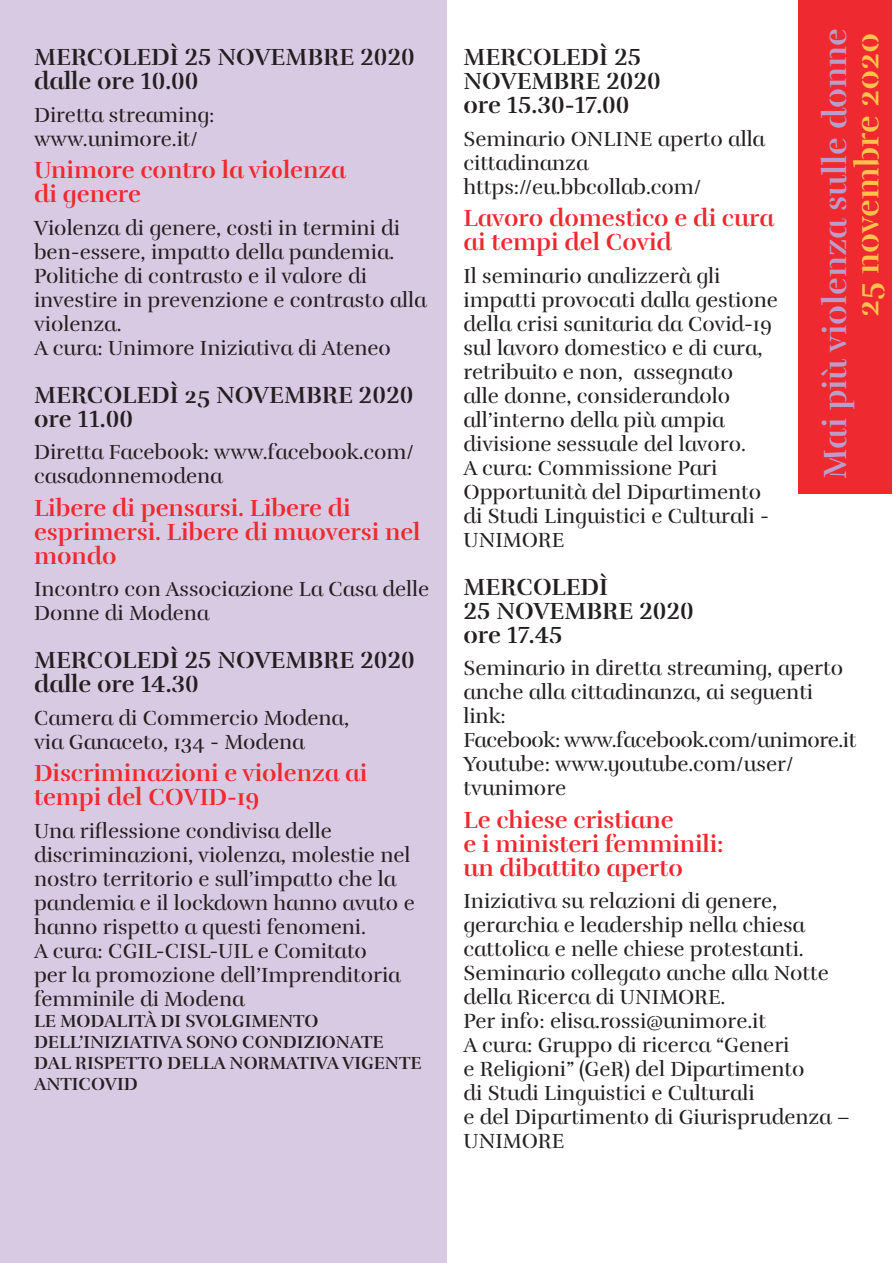
<style>
.page{position:relative;width:893px;height:1263px;background:#fff}
.page>*{position:absolute;margin:0;border:0;box-sizing:border-box;transform-origin:0 0}
.t1{font:33px "Rufina Stencil Alt 02 Bold";color:#bc9dc9}
.t2{font:33px "Rufina Stencil Alt 02 Bold";color:#fec34d}
.t3{font:24px/24px "Rufina Stencil Alt 02 Bold";color:#ee292f}
.t4{font:24px/24px "Rufina Stencil Alt 02 Bold";color:#231f20}
.t5{font:21px/24px "Rufina Stencil Alt 02 Regular";color:#231f20}
.t6{font:18px/21px "Rufina Stencil Alt 02 Bold";color:#231f20}
</style>
<div class="page">
<div style="left:0;top:0;width:446px;height:1263px;background:#d9cae3"></div>
<div style="left:798px;top:0;width:94px;height:493px;background:#ee292f"></div>
<p class="t4" style="left:34px;top:45px;width:382px">MERCOLEDÌ 25 NOVEMBRE 2020 dalle ore 10.00</p>
<p class="t5" style="left:34px;top:103px;width:182px">Diretta streaming: www.unimore.it/</p>
<p class="t3" style="left:34px;top:158px;width:313px">Unimore contro la violenza di genere</p>
<p class="t5" style="left:34px;top:216px;width:394px">Violenza di genere, costi in termini di ben-essere, impatto della pandemia.<br>Politiche di contrasto e il valore di investire in prevenzione e contrasto alla violenza.<br>A cura: Unimore Iniziativa di Ateneo</p>
<p class="t4" style="left:34px;top:383px;width:381px">MERCOLEDÌ 25 NOVEMBRE 2020 ore 11.00</p>
<p class="t5" style="left:34px;top:440px;width:382px">Diretta Facebook: www.facebook.com/ casadonnemodena</p>
<p class="t3" style="left:34px;top:496px;width:388px">Libere di pensarsi. Libere di esprimersi. Libere di muoversi nel mondo</p>
<p class="t5" style="left:34px;top:577px;width:397px">Incontro con Associazione La Casa delle<br>Donne di Modena</p>
<p class="t4" style="left:34px;top:648px;width:382px">MERCOLEDÌ 25 NOVEMBRE 2020 dalle ore 14.30</p>
<p class="t5" style="left:34px;top:706px;width:317px">Camera di Commercio Modena, via Ganaceto, 134 - Modena</p>
<p class="t3" style="left:34px;top:761px;width:335px">Discriminazioni e violenza ai tempi del COVID-19</p>
<p class="t5" style="left:34px;top:819px;width:382px">Una riflessione condivisa delle discriminazioni, violenza, molestie nel nostro territorio e sull’impatto che la pandemia e il lockdown hanno avuto e hanno rispetto a questi fenomeni.<br>A cura: CGIL-CISL-UIL e Comitato<br>per la promozione dell’Imprenditoria femminile di Modena</p>
<p class="t6" style="left:34px;top:1010px;width:389px">LE MODALITÀ DI SVOLGIMENTO<br>DELL’INIZIATIVA SONO CONDIZIONATE<br>DAL RISPETTO DELLA NORMATIVA VIGENTE<br>ANTICOVID</p>
<h1 class="t1" style="left:815px;top:479px;width:452px;rotate:-90deg">Mai più violenza sulle donne</h1>
<h1 class="t2" style="left:847px;top:317px;width:286px;rotate:-90deg">25 novembre 2020</h1>
<p class="t4" style="left:463px;top:45px;width:199px">MERCOLEDÌ 25<br>NOVEMBRE 2020 ore 15.30-17.00</p>
<p class="t5" style="left:463px;top:127px;width:303px">Seminario ONLINE aperto alla cittadinanza https://eu.bbcollab.com/</p>
<p class="t3" style="left:463px;top:206px;width:312px">Lavoro domestico e di cura ai tempi del Covid</p>
<p class="t5" style="left:463px;top:264px;width:316px">Il seminario analizzerà gli impatti provocati dalla gestione della crisi sanitaria da Covid-19 sul lavoro domestico e di cura, retribuito e non, assegnato<br>alle donne, considerandolo all’interno della più ampia divisione sessuale del lavoro.<br>A cura: Commissione Pari<br>Opportunità del Dipartimento di Studi Linguistici e Culturali -<br>UNIMORE</p>
<p class="t4" style="left:463px;top:575px;width:232px">MERCOLEDÌ<br>25 NOVEMBRE 2020 ore 17.45</p>
<p class="t5" style="left:463px;top:656px;width:394px">Seminario in diretta streaming, aperto anche alla cittadinanza, ai seguenti link:<br>Facebook: www.facebook.com/unimore.it<br>Youtube: www.youtube.com/user/ tvunimore</p>
<p class="t3" style="left:463px;top:808px;width:262px">Le chiese cristiane<br>e i ministeri femminili: un dibattito aperto</p>
<p class="t5" style="left:463px;top:889px;width:388px">Iniziativa su relazioni di genere, gerarchia e leadership nella chiesa cattolica e nelle chiese protestanti.<br>Seminario collegato anche alla Notte della Ricerca di UNIMORE.<br>Per info: elisa.rossi@unimore.it<br>A cura: Gruppo di ricerca “Generi<br>e Religioni” (GeR) del Dipartimento<br>di Studi Linguistici e Culturali<br>e del Dipartimento di Giurisprudenza –<br>UNIMORE</p>
</div>
